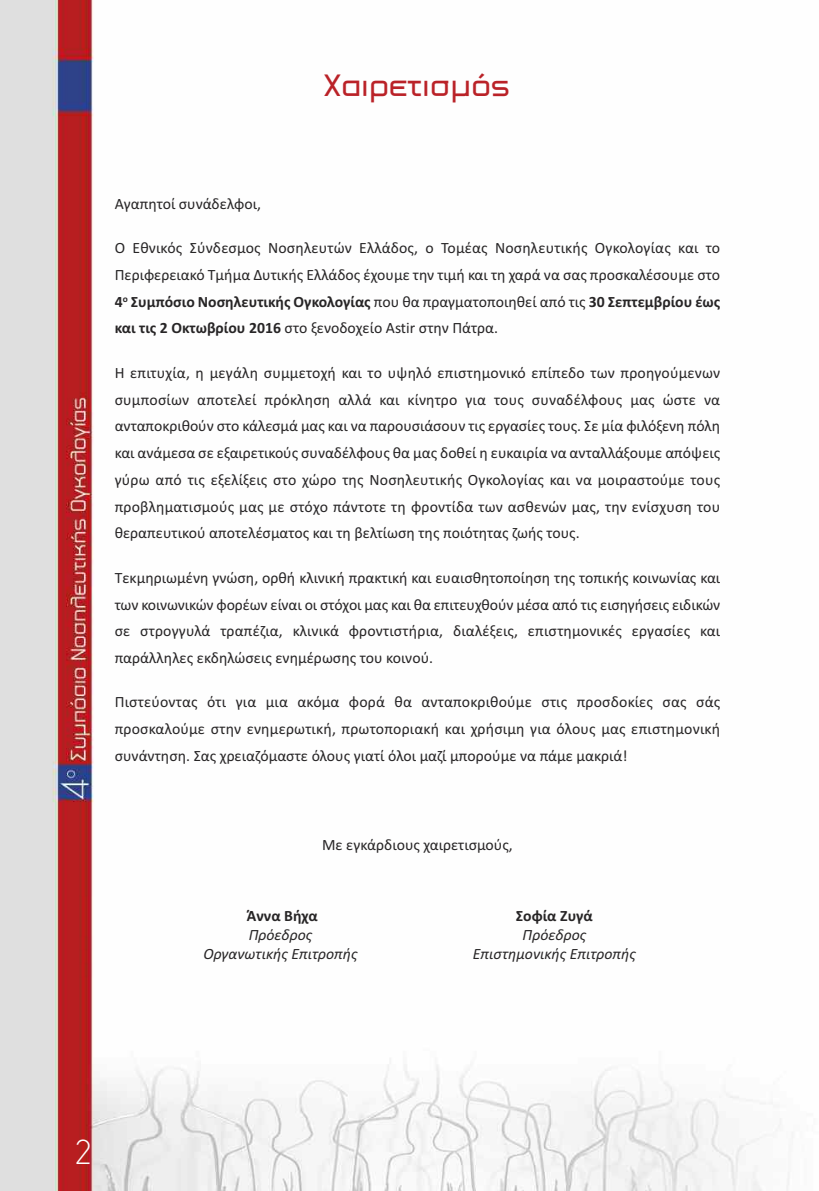
<style>
.page{position:relative;width:819px;height:1191px;background:#fff}
.page>*{position:absolute;margin:0;border:0;box-sizing:border-box;transform-origin:0 0}
.t1{font:100 35px "PF Din Text";color:#fff}
.t2{font:33.25px "PF Haus Square";color:#ba2228}
.t3{font:15.75px/26.8px "Calibri";color:#272526;text-align:justify}
.t4{font:italic 15.75px/18.9px "Calibri";color:#272526;text-align:center}
.t5{font:700 15.75px "Calibri";color:#272526}
.s1{font-weight:700}
</style>
<div class="page">
<img style="left:0;top:0;width:793px;height:1191px">
<h2 class="t2" style="left:324px;top:68px;width:187px">Xαιρετισμός</h2>
<p class="t3" style="left:115px;top:190px;width:148px">Αγαπητοί συνάδελφοι,</p>
<p class="t3" style="left:115px;top:234px;width:607px">Ο Εθνικός Σύνδεσμος Νοσηλευτών Ελλάδος, ο Τομέας Νοσηλευτικής Ογκολογίας και το Περιφερειακό Τμήμα Δυτικής Ελλάδος έχουμε την τιμή και τη χαρά να σας προσκαλέσουμε στο <span class="s1">4</span><sup>ο</sup> <span class="s1">Συμπόσιο Νοσηλευτικής Ογκολογίας</span> που θα πραγματοποιηθεί από τις <span class="s1">30 Σεπτεμβρίου έως και τις 2 Οκτωβρίου 2016</span> στο ξενοδοχείο Astir στην Πάτρα.</p>
<p class="t3" style="left:115px;top:359px;width:607px">Η επιτυχία, η μεγάλη συμμετοχή και το υψηλό επιστημονικό επίπεδο των προηγούμενων συμποσίων αποτελεί πρόκληση αλλά και κίνητρο για τους συναδέλφους μας ώστε να ανταποκριθούν στο κάλεσμά μας και να παρουσιάσουν τις εργασίες τους. Σε μία φιλόξενη πόλη και ανάμεσα σε εξαιρετικούς συναδέλφους θα μας δοθεί η ευκαιρία να ανταλλάξουμε απόψεις γύρω από τις εξελίξεις στο χώρο της Νοσηλευτικής Ογκολογίας και να μοιραστούμε τους προβληματισμούς μας με στόχο πάντοτε τη φροντίδα των ασθενών μας, την ενίσχυση του θεραπευτικού αποτελέσματος και τη βελτίωση της ποιότητας ζωής τους.</p>
<p class="t3" style="left:115px;top:564px;width:607px">Τεκμηριωμένη γνώση, ορθή κλινική πρακτική και ευαισθητοποίηση της τοπικής κοινωνίας και των κοινωνικών φορέων είναι οι στόχοι μας και θα επιτευχθούν μέσα από τις εισηγήσεις ειδικών σε στρογγυλά τραπέζια, κλινικά φροντιστήρια, διαλέξεις, επιστημονικές εργασίες και παράλληλες εκδηλώσεις ενημέρωσης του κοινού.</p>
<p class="t3" style="left:115px;top:688px;width:607px">Πιστεύοντας ότι για μια ακόμα φορά θα ανταποκριθούμε στις προσδοκίες σας σάς προσκαλούμε στην ενημερωτική, πρωτοποριακή και χρήσιμη για όλους μας επιστημονική συνάντηση. Σας χρειαζόμαστε όλους γιατί όλοι μαζί μπορούμε να πάμε μακριά!</p>
<p class="t3" style="left:322px;top:830px;width:192px">Με εγκάρδιους χαιρετισμούς,</p>
<p class="t5" style="left:247px;top:906px;width:72px">Άννα Βήχα</p>
<p class="t4" style="left:203px;top:925px;width:156px">Πρόεδρος<br>Οργανωτικής Επιτροπής</p>
<p class="t5" style="left:516px;top:906px;width:79px">Σοφία Ζυγά</p>
<p class="t4" style="left:473px;top:925px;width:165px">Πρόεδρος<br>Επιστημονικής Επιτροπής</p>
<h1 class="t1" style="left:75px;top:1131px;width:17px">2</h1>
</div>
